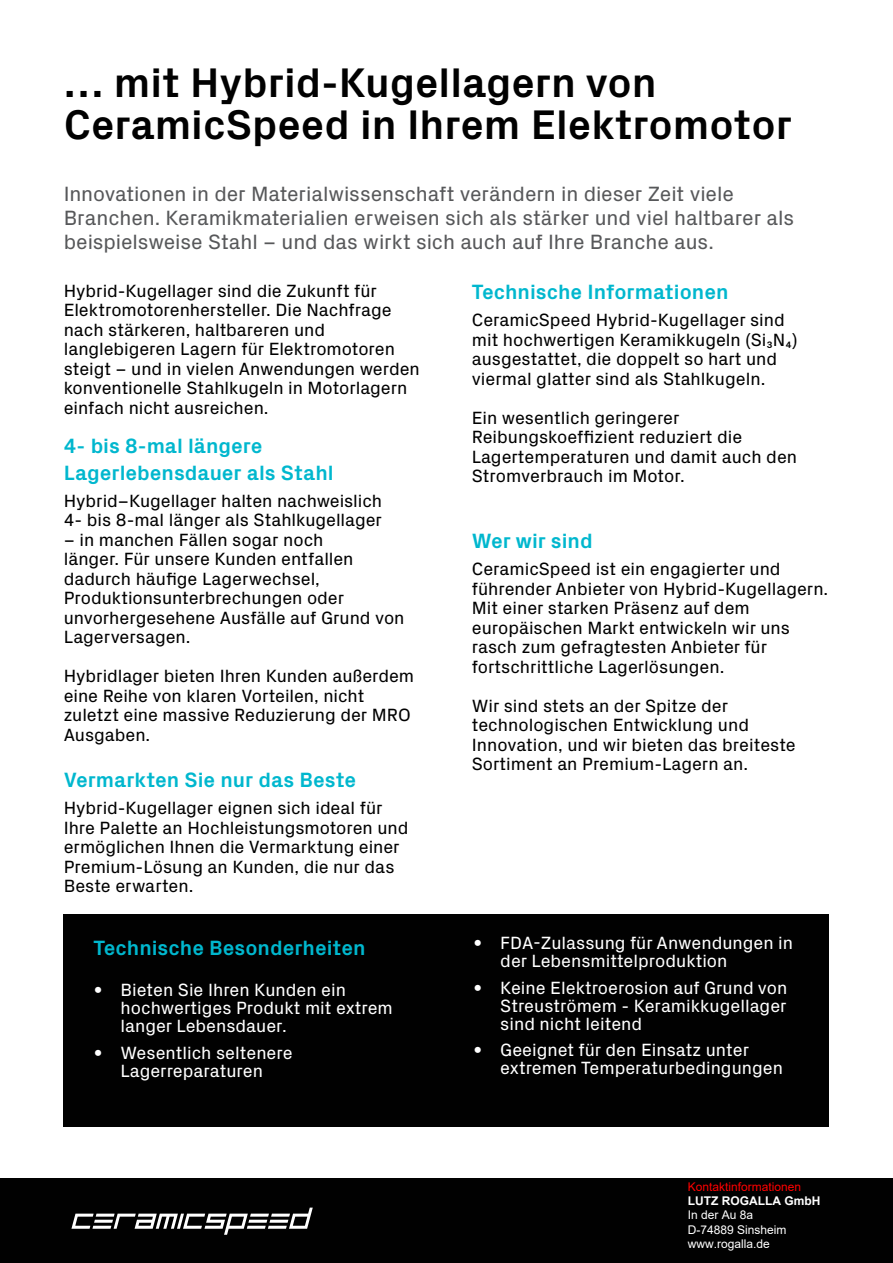
<style>
.page{position:relative;width:893px;height:1263px;background:#fff}
.page>*{position:absolute;margin:0;border:0;box-sizing:border-box;transform-origin:0 0}
.t1{font:700 42px/42px "Px Grotesk";color:#010101}
.t2{font:21px/24px "Px Grotesk";letter-spacing:-.005em;color:#57585a}
.t3{font:700 21px/27px "Px Grotesk";color:#00b7ce}
.t4{font:18px/19.5px "Px Grotesk";color:#010101}
.t5{font:18px/18px "Px Grotesk";color:#fff}
.t6{font:12px/14.4px "Arial";color:#fff}
.t7{font:12px "Arial";color:#f00}
.t8{font:700 12px "Arial";color:#fff}
</style>
<div class="page">
<div style="left:64px;top:914px;width:765px;height:212px;background:#010101"></div>
<div style="left:0;top:1178px;width:893px;height:85px;background:#010101"></div>
<svg style="left:71px;top:1207px;width:242px;height:28px"></svg>
<h1 class="t1" style="left:64px;top:64px;width:730px">… mit Hybrid-Kugellagern von<br>CeramicSpeed in Ihrem Elektromotor</h1>
<p class="t2" style="left:64px;top:183px;width:732px">Innovationen in der Materialwissenschaft verändern in dieser Zeit viele<br>Branchen. Keramikmaterialien erweisen sich als stärker und viel haltbarer als beispielsweise Stahl – und das wirkt sich auch auf Ihre Branche aus.</p>
<p class="t4" style="left:64px;top:282px;width:358px">Hybrid-Kugellager sind die Zukunft für Elektromotorenhersteller. Die Nachfrage nach stärkeren, haltbareren und langlebigeren Lagern für Elektromotoren steigt – und in vielen Anwendungen werden konventionelle Stahlkugeln in Motorlagern einfach nicht ausreichen.</p>
<p class="t3" style="left:64px;top:433px;width:271px">4- bis 8-mal längere<br>Lagerlebensdauer als Stahl</p>
<p class="t4" style="left:64px;top:492px;width:320px">Hybrid–Kugellager halten nachweislich<br>4- bis 8-mal länger als Stahlkugellager</p>
<p class="t4" style="left:64px;top:531px;width:342px">– in manchen Fällen sogar noch<br>länger. Für unsere Kunden entfallen dadurch häufige Lagerwechsel,<br>Produktionsunterbrechungen oder unvorhergesehene Ausfälle auf Grund von<br>Lagerversagen.</p>
<p class="t4" style="left:64px;top:667px;width:352px">Hybridlager bieten Ihren Kunden außerdem eine Reihe von klaren Vorteilen, nicht zuletzt eine massive Reduzierung der MRO Ausgaben.</p>
<p class="t3" style="left:64px;top:768px;width:294px">Vermarkten Sie nur das Beste</p>
<p class="t4" style="left:64px;top:799px;width:346px">Hybrid-Kugellager eignen sich ideal für Ihre Palette an Hochleistungsmotoren und ermöglichen Ihnen die Vermarktung einer Premium-Lösung an Kunden, die nur das Beste erwarten.</p>
<p class="t3" style="left:472px;top:280px;width:258px">Technische Informationen</p>
<p class="t4" style="left:472px;top:311px;width:327px">CeramicSpeed Hybrid-Kugellager sind mit hochwertigen Keramikkugeln (Si3N4) ausgestattet, die doppelt so hart und viermal glatter sind als Stahlkugeln.</p>
<p class="t4" style="left:472px;top:409px;width:327px">Ein wesentlich geringerer<br>Reibungskoeffizient reduziert die<br>Lagertemperaturen und damit auch den<br>Stromverbrauch im Motor.</p>
<p class="t3" style="left:472px;top:529px;width:122px">Wer wir sind</p>
<p class="t4" style="left:472px;top:560px;width:358px">CeramicSpeed ist ein engagierter und führender Anbieter von Hybrid-Kugellagern.<br>Mit einer starken Präsenz auf dem europäischen Markt entwickeln wir uns rasch zum gefragtesten Anbieter für fortschrittliche Lagerlösungen.</p>
<p class="t4" style="left:472px;top:697px;width:326px">Wir sind stets an der Spitze der technologischen Entwicklung und Innovation, und wir bieten das breiteste Sortiment an Premium-Lagern an.</p>
<p class="t3" style="left:94px;top:935px;width:274px">Technische Besonderheiten</p>
<p class="t5" style="left:500px;top:935px;width:294px;text-indent:-27px">• FDA-Zulassung für Anwendungen in der Lebensmittelproduktion</p>
<p class="t5" style="left:500px;top:979px;width:289px;text-align:justify;text-indent:-27px">• Keine Elektroerosion auf Grund von Streuströmem - Keramikkugellager sind nicht leitend</p>
<p class="t5" style="left:500px;top:1042px;width:284px;text-indent:-27px">• Geeignet für den Einsatz unter extremen Temperaturbedingungen</p>
<p class="t5" style="left:121px;top:982px;width:274px;text-indent:-27px">• Bieten Sie Ihren Kunden ein hochwertiges Produkt mit extrem langer Lebensdauer.</p>
<p class="t5" style="left:94px;top:1045px;width:201px;text-align:center">• Wesentlich seltenere<br>Lagerreparaturen</p>
<p class="t7" style="left:688px;top:1178px;width:115px">Kontaktinformationen</p>
<p class="t8" style="left:688px;top:1192px;width:134px">LUTZ ROGALLA GmbH</p>
<p class="t6" style="left:688px;top:1208px;width:100px">In der Au 8a<br>D-74889 Sinsheim www.rogalla.de</p>
</div>
